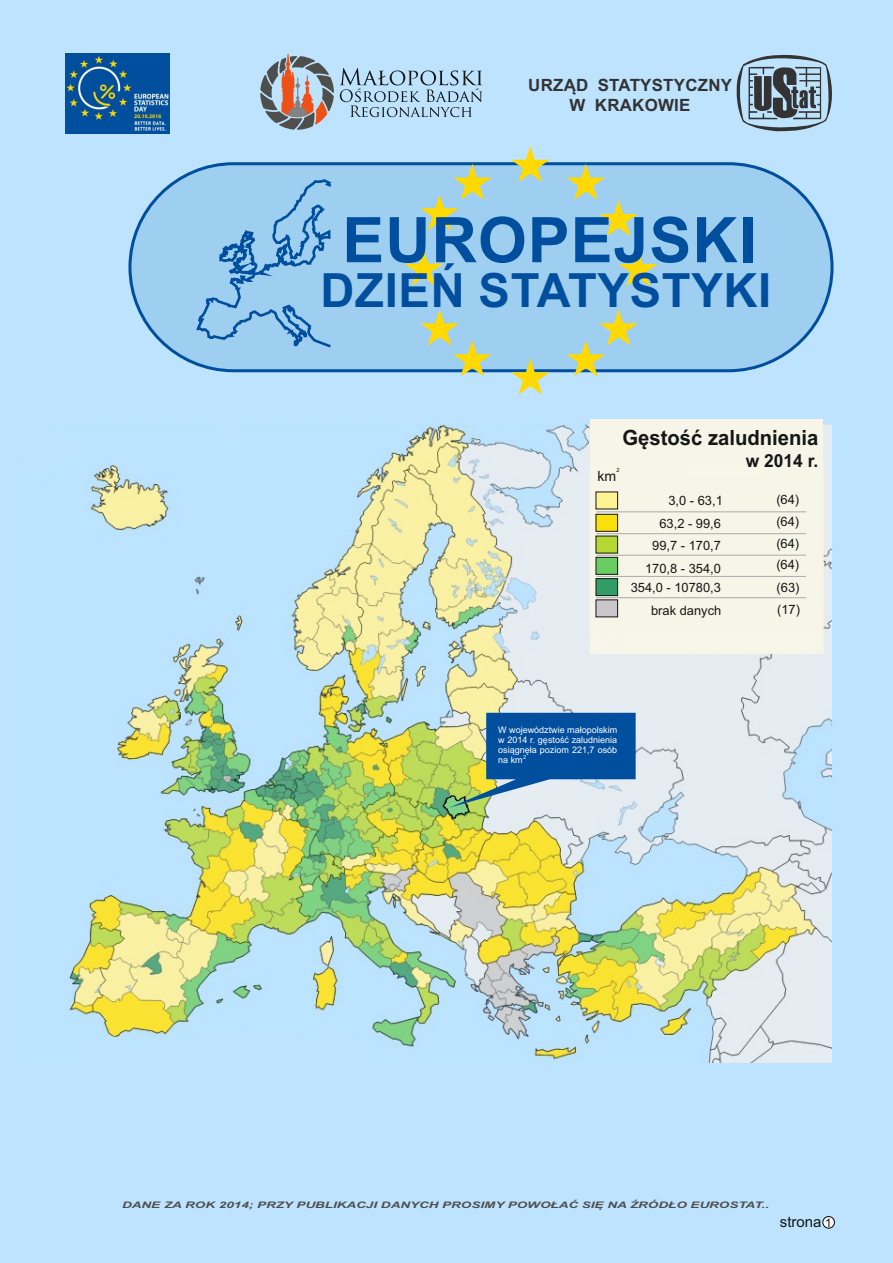
<style>
.page{position:relative;width:893px;height:1263px;background:#bde3ff}
.page>*{position:absolute;margin:0;border:0;box-sizing:border-box;transform-origin:0 0}
.t1{font:700 62.85px "Arial";letter-spacing:.015em;color:#004f9e}
.t2{font:700 47.1px "Arial";letter-spacing:.015em;color:#004f9e}
.t3{font:700 21px "Arial";color:#151616;scale:.96 1}
.t4{font:700 18px "Arial";color:#151616;scale:.96 1}
.t5{font:700 16.95px/19.8px "Arial";letter-spacing:.015em;color:#333;text-align:center}
.t6{font:15px "Arial";color:#151616}
.t7{font:14.1px "Arial";color:#151616}
.t8{font:12.9px/22.6px "Arial";color:#151616;text-align:right}
.t9{font:11.85px "Arial";color:#151616}
.t10{font:9px/10.1px "Arial";color:#fff;text-align:justify}
.t11{font:italic 700 9px "Arial";color:#4e4e4d;scale:1.5 1}
.t12{font:5.7px "Arial";color:#151616}
</style>
<div class="page">
<svg style="left:736px;top:54px;width:96px;height:77px"></svg>
<svg style="left:260px;top:54px;width:74px;height:76px"></svg>
<svg style="left:340px;top:68px;width:142px;height:49px"></svg>
<div style="left:822px;top:1216px;width:13px;height:13px;background:#fff;border:1px solid #151616;border-radius:50%"></div>
<img style="left:65px;top:54px;width:105px;height:79px">
<img style="left:69px;top:425px;width:763px;height:638px">
<div style="left:616px;top:461px;width:73px;height:24px;background:#f7f5e8"></div>
<div style="left:590px;top:419px;width:232px;height:45px;background:#f7f5e8"></div>
<div style="left:590px;top:478px;width:232px;height:157px;background:#f7f5e8"></div>
<svg style="left:595px;top:491px;width:23px;height:127px;background:#9cb468"></svg>
<hr style="left:596px;top:511px;width:210px;height:1px;background:#afb0b0">
<hr style="left:596px;top:533px;width:210px;height:1px;background:#afb0b0">
<hr style="left:596px;top:555px;width:210px;height:1px;background:#afb0b0">
<hr style="left:596px;top:576px;width:210px;height:1px;background:#afb0b0">
<hr style="left:596px;top:597px;width:210px;height:1px;background:#afb0b0">
<div style="left:761px;top:468px;width:54px;height:17px;background:#f7f5e8"></div>
<svg style="left:442px;top:713px;width:194px;height:107px;background:#6a97aa"></svg>
<div style="left:128px;top:162px;width:705px;height:210px;background:#9ecff0;border:3px solid #004f9e;border-radius:103px"></div>
<svg style="left:511px;top:146px;width:39px;height:36px"></svg>
<svg style="left:404px;top:250px;width:39px;height:36px"></svg>
<svg style="left:420px;top:309px;width:72px;height:68px"></svg>
<svg style="left:619px;top:250px;width:38px;height:36px"></svg>
<svg style="left:511px;top:358px;width:39px;height:37px"></svg>
<svg style="left:566px;top:309px;width:72px;height:68px"></svg>
<svg style="left:420px;top:164px;width:72px;height:67px"></svg>
<svg style="left:566px;top:164px;width:72px;height:72px"></svg>
<svg style="left:196px;top:179px;width:136px;height:169px"></svg>
<h3 class="t5" style="left:528px;top:77px;width:205px">URZĄD STATYSTYCZNY<br>W KRAKOWIE</h3>
<h1 class="t1" style="left:342px;top:216px;width:415px">EUROPEJSKI</h1>
<h2 class="t2" style="left:320px;top:272px;width:452px">DZIEŃ STATYSTYKI</h2>
<h3 class="t3" style="left:622px;top:430px;width:206px">Gęstość zaludnienia</h3>
<h3 class="t4" style="left:746px;top:454px;width:77px">w 2014 r.</h3>
<p class="t12" style="left:616px;top:468px;width:5px">2</p>
<p class="t7" style="left:597px;top:470px;width:20px">km</p>
<p class="t8" style="left:645px;top:490px;width:79px">3,0 - 63,1<br>63,2 - 99,6<br>99,7 - 170,7<br>170,8 - 354,0</p>
<p class="t8" style="left:631px;top:577px;width:92px">354,0 - 10780,3 brak danych</p>
<p class="t10" style="left:498px;top:725px;width:121px">W województwie małopolskim w 2014 r. gęstość zaludnienia osiągnęła poziom 221,7 osób na km<sup>2</sup></p>
<p class="t8" style="left:776px;top:490px;width:24px">(64)</p>
<p class="t8" style="left:776px;top:512px;width:24px;line-height:22.2px;text-align:left">(64) (64)</p>
<p class="t8" style="left:776px;top:554px;width:24px">(64)</p>
<p class="t8" style="left:777px;top:578px;width:25px;line-height:21.9px;text-align:left">(63) (17)</p>
<p class="t11" style="left:122px;top:1202px;width:433px">DANE ZA ROK 2014; PRZY PUBLIKACJI DANYCH PROSIMY POWOŁAĆ SIĘ NA ŹRÓDŁO EUROSTAT..</p>
<p class="t6" style="left:780px;top:1216px;width:43px">strona</p>
<p class="t9" style="left:825px;top:1218px;width:8px">1</p>
</div>
